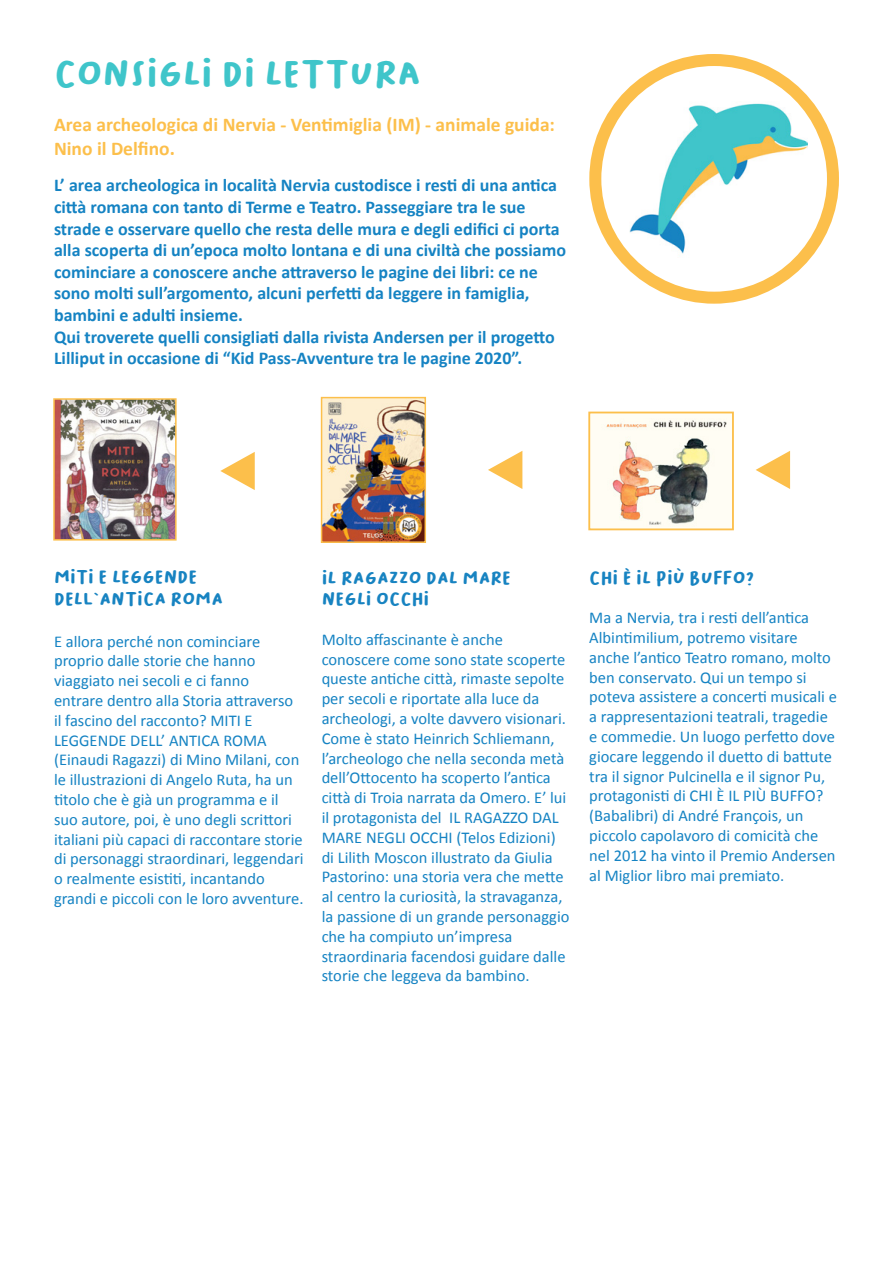
<style>
.page{position:relative;width:893px;height:1263px;background:#fff}
.page>*{position:absolute;margin:0;border:0;box-sizing:border-box;transform-origin:0 0}
.t1{font:36px "Bakso Sapi";color:#3fc5ca}
.t2{font:700 19.5px/23.4px "Calibri";color:#fcbf4b}
.t3{font:700 18px/21.6px "Calibri";color:#1583c3}
.t4{font:18px/21.6px "Bakso Sapi";color:#1783c1}
.t5{font:16.5px/19.8px "Calibri";color:#1583c3}
</style>
<div class="page">
<img style="left:597px;top:96px;width:211px;height:200px">
<div style="left:589px;top:54px;width:250px;height:250px;border:12px solid #fcbf4b;border-radius:50%"></div>
<svg style="left:220px;top:452px;width:35px;height:38px"></svg>
<svg style="left:488px;top:451px;width:34px;height:38px"></svg>
<svg style="left:756px;top:451px;width:34px;height:38px"></svg>
<img style="left:56px;top:401px;width:118px;height:137px">
<div style="left:53px;top:398px;width:124px;height:143px;border:2px solid #fcbf4b"></div>
<img style="left:324px;top:400px;width:99px;height:140px">
<div style="left:321px;top:397px;width:105px;height:146px;border:2px solid #fcbf4b"></div>
<img style="left:591px;top:415px;width:140px;height:112px">
<div style="left:588px;top:412px;width:146px;height:118px;border:2px solid #fcbf4b"></div>
<h1 class="t1" style="left:54px;top:52px;width:369px">CONSIGLI DI LETTURa</h1>
<p class="t2" style="left:54px;top:115px;width:502px">Area archeologica di Nervia - Ventimiglia (IM) - animale guida:<br>Nino il Delfino.</p>
<p class="t3" style="left:54px;top:176px;width:514px">L’ area archeologica in località Nervia custodisce i resti di una antica città romana con tanto di Terme e Teatro. Passeggiare tra le sue strade e osservare quello che resta delle mura e degli edifici ci porta alla scoperta di un’epoca molto lontana e di una civiltà che possiamo cominciare a conoscere anche attraverso le pagine dei libri: ce ne sono molti sull’argomento, alcuni perfetti da leggere in famiglia, bambini e adulti insieme.<br>Qui troverete quelli consigliati dalla rivista Andersen per il progetto Lilliput in occasione di “Kid Pass-Avventure tra le pagine 2020”.</p>
<p class="t4" style="left:54px;top:566px;width:171px">MITI E LEGGENDE<br>DELl`ANTICA ROMA</p>
<p class="t5" style="left:54px;top:632px;width:251px">E allora perché non cominciare proprio dalle storie che hanno viaggiato nei secoli e ci fanno<br>entrare dentro alla Storia attraverso il fascino del racconto? MITI E LEGGENDE DELL’ ANTICA ROMA (Einaudi Ragazzi) di Mino Milani, con le illustrazioni di Angelo Ruta, ha un titolo che è già un programma e il suo autore, poi, è uno degli scrittori italiani più capaci di raccontare storie di personaggi straordinari, leggendari o realmente esistiti, incantando grandi e piccoli con le loro avventure.</p>
<p class="t4" style="left:322px;top:566px;width:191px">IL RAGAZZO DAL MARE<br>NEGLI OCCHI</p>
<p class="t5" style="left:322px;top:631px;width:249px">Molto affascinante è anche conoscere come sono state scoperte queste antiche città, rimaste sepolte per secoli e riportate alla luce da archeologi, a volte davvero visionari.<br>Come è stato Heinrich Schliemann, l’archeologo che nella seconda metà dell’Ottocento ha scoperto l’antica città di Troia narrata da Omero. E’ lui il protagonista del IL RAGAZZO DAL MARE NEGLI OCCHI (Telos Edizioni) di Lilith Moscon illustrato da Giulia Pastorino: una storia vera che mette al centro la curiosità, la stravaganza, la passione di un grande personaggio che ha compiuto un’impresa straordinaria facendosi guidare dalle storie che leggeva da bambino.</p>
<p class="t4" style="left:589px;top:566px;width:167px">CHI È IL PIÙ BUFFO?</p>
<p class="t5" style="left:589px;top:609px;width:249px">Ma a Nervia, tra i resti dell’antica Albintimilium, potremo visitare anche l’antico Teatro romano, molto ben conservato. Qui un tempo si poteva assistere a concerti musicali e a rappresentazioni teatrali, tragedie e commedie. Un luogo perfetto dove giocare leggendo il duetto di battute tra il signor Pulcinella e il signor Pu, protagonisti di CHI È IL PIÙ BUFFO? (Babalibri) di André François, un piccolo capolavoro di comicità che nel 2012 ha vinto il Premio Andersen al Miglior libro mai premiato.</p>
</div>
